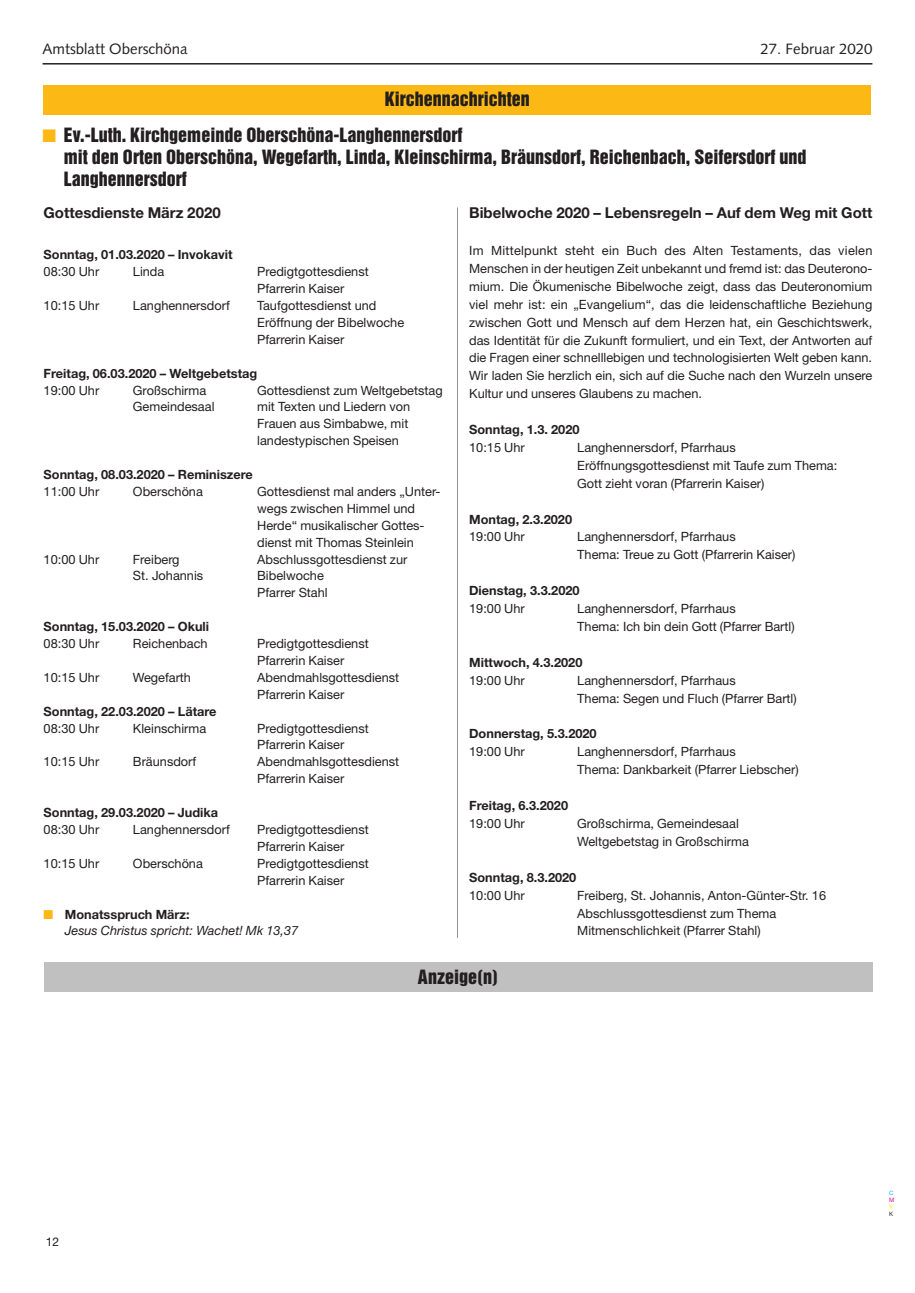
<style>
.page{position:relative;width:915px;height:1293px;background:#fff}
.page>*{position:absolute;margin:0;border:0;box-sizing:border-box;transform-origin:0 0}
.t1{font:18px/21.9px "Helvetica Inserat";color:#231f20}
.t2{font:700 15px "Helvetica Neue";color:#231f20}
.t3{font:15px "Syntax";color:#231f20}
.t4{font:12.75px/17.9px "Helvetica Neue";color:#231f20}
.t5{font:700 12.75px "Helvetica Neue";color:#231f20}
.t6{font:italic 12.75px/16.4px "Helvetica Neue";color:#231f20}
.t7{font:12px "Helvetica Neue";color:#231f20}
.t8{font:6px "Helvetica Neue";color:#00aeef}
.t9{font:6px "Helvetica Neue";color:#ed028c}
.t10{font:6px "Helvetica Neue";color:#fff101}
.t11{font:6px "Helvetica Neue";color:#231f20}
.s1{color:#fcb814}
.s2{font-weight:700;font-style:normal}
</style>
<div class="page">
<hr style="left:43px;top:63px;width:829px;height:2px;background:#231f20">
<div style="left:44px;top:961px;width:828px;height:30px;background:#c0c0c0"></div>
<div style="left:44px;top:85px;width:826px;height:30px;background:#fcb814"></div>
<hr style="left:457px;top:207px;width:1px;height:731px;background:#939598">
<p class="t3" style="left:43px;top:43px;width:147px">Amtsblatt Oberschöna</p>
<p class="t3" style="left:760px;top:43px;width:113px">27. Februar 2020</p>
<h1 class="t1" style="left:384px;top:89px;width:147px">Kirchennachrichten</h1>
<h1 class="t1" style="left:64px;top:125px;width:743px;text-indent:-21px"><span class="s1">■</span> Ev.-Luth. Kirchgemeinde Oberschöna-Langhennersdorf<br>mit den Orten Oberschöna, Wegefarth, Linda, Kleinschirma, Bräunsdorf, Reichenbach, Seifersdorf und<br>Langhennersdorf</h1>
<p class="t2" style="left:44px;top:207px;width:178px">Gottesdienste März 2020</p>
<p class="t5" style="left:44px;top:250px;width:190px">Sonntag, 01.03.2020 – Invokavit</p>
<p class="t4" style="left:44px;top:264px;width:57px">08:30 Uhr</p>
<p class="t4" style="left:133px;top:264px;width:33px">Linda</p>
<p class="t4" style="left:257px;top:264px;width:113px;line-height:17px">Predigtgottesdienst<br>Pfarrerin Kaiser</p>
<p class="t4" style="left:44px;top:298px;width:57px">10:15 Uhr</p>
<p class="t4" style="left:133px;top:298px;width:98px">Langhennersdorf</p>
<p class="t4" style="left:257px;top:298px;width:148px;line-height:17px">Taufgottesdienst und<br>Eröffnung der Bibelwoche<br>Pfarrerin Kaiser</p>
<p class="t5" style="left:44px;top:368px;width:215px">Freitag, 06.03.2020 – Weltgebetstag</p>
<p class="t4" style="left:44px;top:382px;width:57px">19:00 Uhr</p>
<p class="t4" style="left:133px;top:382px;width:75px">Großschirma</p>
<p class="t4" style="left:257px;top:382px;width:187px">Gottesdienst zum Weltgebetstag</p>
<p class="t4" style="left:133px;top:399px;width:83px">Gemeindesaal</p>
<p class="t4" style="left:257px;top:400px;width:155px;line-height:17px">mit Texten und Liedern von<br>Frauen aus Simbabwe, mit landestypischen Speisen</p>
<p class="t5" style="left:44px;top:470px;width:211px">Sonntag, 08.03.2020 – Reminiszere</p>
<p class="t4" style="left:44px;top:484px;width:57px">11:00 Uhr</p>
<p class="t4" style="left:133px;top:484px;width:71px">Oberschöna</p>
<p class="t4" style="left:257px;top:484px;width:185px;line-height:17px">Gottesdienst mal anders „Unter&shy;wegs zwischen Himmel und<br>Herde“ musikalischer Gottes&shy;dienst mit Thomas Steinlein</p>
<p class="t4" style="left:44px;top:551px;width:57px">10:00 Uhr</p>
<p class="t4" style="left:133px;top:551px;width:48px">Freiberg</p>
<p class="t4" style="left:257px;top:551px;width:152px">Abschlussgottesdienst zur</p>
<p class="t4" style="left:133px;top:568px;width:72px">St. Johannis</p>
<p class="t4" style="left:257px;top:569px;width:72px;line-height:17px">Bibelwoche<br>Pfarrer Stahl</p>
<p class="t5" style="left:44px;top:622px;width:167px">Sonntag, 15.03.2020 – Okuli</p>
<p class="t4" style="left:44px;top:636px;width:57px">08:30 Uhr</p>
<p class="t4" style="left:133px;top:636px;width:76px">Reichenbach</p>
<p class="t4" style="left:257px;top:636px;width:113px;line-height:17px">Predigtgottesdienst<br>Pfarrerin Kaiser</p>
<p class="t4" style="left:44px;top:669px;width:57px">10:15 Uhr</p>
<p class="t4" style="left:133px;top:669px;width:60px">Wegefarth</p>
<p class="t4" style="left:257px;top:670px;width:143px;line-height:17px">Abendmahlsgottesdienst<br>Pfarrerin Kaiser</p>
<p class="t5" style="left:44px;top:706px;width:174px">Sonntag, 22.03.2020 – Lätare</p>
<p class="t4" style="left:44px;top:720px;width:57px">08:30 Uhr</p>
<p class="t4" style="left:133px;top:720px;width:75px">Kleinschirma</p>
<p class="t4" style="left:257px;top:721px;width:113px;line-height:17px">Predigtgottesdienst<br>Pfarrerin Kaiser</p>
<p class="t4" style="left:44px;top:754px;width:57px">10:15 Uhr</p>
<p class="t4" style="left:133px;top:754px;width:65px">Bräunsdorf</p>
<p class="t4" style="left:257px;top:754px;width:143px;line-height:17px">Abendmahlsgottesdienst<br>Pfarrerin Kaiser</p>
<p class="t5" style="left:44px;top:808px;width:176px">Sonntag, 29.03.2020 – Judika</p>
<p class="t4" style="left:44px;top:822px;width:57px">08:30 Uhr</p>
<p class="t4" style="left:133px;top:822px;width:98px">Langhennersdorf</p>
<p class="t4" style="left:257px;top:822px;width:113px;line-height:17px">Predigtgottesdienst<br>Pfarrerin Kaiser</p>
<p class="t4" style="left:44px;top:855px;width:57px">10:15 Uhr</p>
<p class="t4" style="left:133px;top:855px;width:71px">Oberschöna</p>
<p class="t4" style="left:257px;top:856px;width:113px;line-height:17px">Predigtgottesdienst<br>Pfarrerin Kaiser</p>
<p class="t6" style="left:65px;top:907px;width:235px;text-indent:-21px"><span class="s1">■</span> <span class="s2">Monatsspruch März:<br></span>Jesus Christus spricht: Wachet! Mk 13,37</p>
<p class="t2" style="left:469px;top:207px;width:404px">Bibelwoche 2020 – Lebensregeln – Auf dem Weg mit Gott</p>
<p class="t4" style="left:469px;top:243px;width:404px;text-align:justify">Im Mittelpunkt steht ein Buch des Alten Testaments, das vielen Menschen in der heutigen Zeit unbekannt und fremd ist: das Deuterono&shy;mium. Die Ökumenische Bibelwoche zeigt, dass das Deuteronomium viel mehr ist: ein „Evangelium“, das die leidenschaftliche Beziehung zwischen Gott und Mensch auf dem Herzen hat, ein Geschichtswerk, das Identität für die Zukunft formuliert, und ein Text, der Antworten auf die Fragen einer schnelllebigen und technologisierten Welt geben kann.<br>Wir laden Sie herzlich ein, sich auf die Suche nach den Wurzeln unsere Kultur und unseres Glaubens zu machen.</p>
<p class="t5" style="left:469px;top:425px;width:112px">Sonntag, 1.3. 2020</p>
<p class="t4" style="left:469px;top:440px;width:57px">10:15 Uhr</p>
<p class="t4" style="left:577px;top:440px;width:261px">Langhennersdorf, Pfarrhaus<br>Eröffnungsgottesdienst mit Taufe zum Thema:<br>Gott zieht voran (Pfarrerin Kaiser)</p>
<p class="t5" style="left:469px;top:514px;width:104px">Montag, 2.3.2020</p>
<p class="t4" style="left:469px;top:529px;width:57px">19:00 Uhr</p>
<p class="t4" style="left:577px;top:529px;width:220px">Langhennersdorf, Pfarrhaus<br>Thema: Treue zu Gott (Pfarrerin Kaiser)</p>
<p class="t5" style="left:469px;top:586px;width:112px">Dienstag, 3.3.2020</p>
<p class="t4" style="left:469px;top:601px;width:57px">19:00 Uhr</p>
<p class="t4" style="left:577px;top:601px;width:219px">Langhennersdorf, Pfarrhaus<br>Thema: Ich bin dein Gott (Pfarrer Bartl)</p>
<p class="t5" style="left:469px;top:658px;width:115px">Mittwoch, 4.3.2020</p>
<p class="t4" style="left:469px;top:672px;width:57px">19:00 Uhr</p>
<p class="t4" style="left:577px;top:672px;width:221px">Langhennersdorf, Pfarrhaus<br>Thema: Segen und Fluch (Pfarrer Bartl)</p>
<p class="t5" style="left:469px;top:729px;width:129px">Donnerstag, 5.3.2020</p>
<p class="t4" style="left:469px;top:744px;width:57px">19:00 Uhr</p>
<p class="t4" style="left:577px;top:744px;width:223px">Langhennersdorf, Pfarrhaus<br>Thema: Dankbarkeit (Pfarrer Liebscher)</p>
<p class="t5" style="left:469px;top:801px;width:100px">Freitag, 6.3.2020</p>
<p class="t4" style="left:469px;top:816px;width:57px">19:00 Uhr</p>
<p class="t4" style="left:577px;top:816px;width:173px">Großschirma, Gemeindesaal<br>Weltgebetstag in Großschirma</p>
<p class="t5" style="left:469px;top:872px;width:109px">Sonntag, 8.3.2020</p>
<p class="t4" style="left:469px;top:887px;width:57px">10:00 Uhr</p>
<p class="t4" style="left:577px;top:887px;width:250px">Freiberg, St. Johannis, Anton-Günter-Str. 16<br>Abschlussgottesdienst zum Thema<br>Mitmenschlichkeit (Pfarrer Stahl)</p>
<h1 class="t1" style="left:418px;top:967px;width:81px">Anzeige(n)</h1>
<p class="t7" style="left:46px;top:1237px;width:15px">12</p>
<p class="t8" style="left:888px;top:1190px;width:6px">C</p>
<p class="t9" style="left:888px;top:1197px;width:7px">M</p>
<p class="t10" style="left:888px;top:1204px;width:5px">Y</p>
<p class="t11" style="left:888px;top:1211px;width:6px">K</p>
</div>
